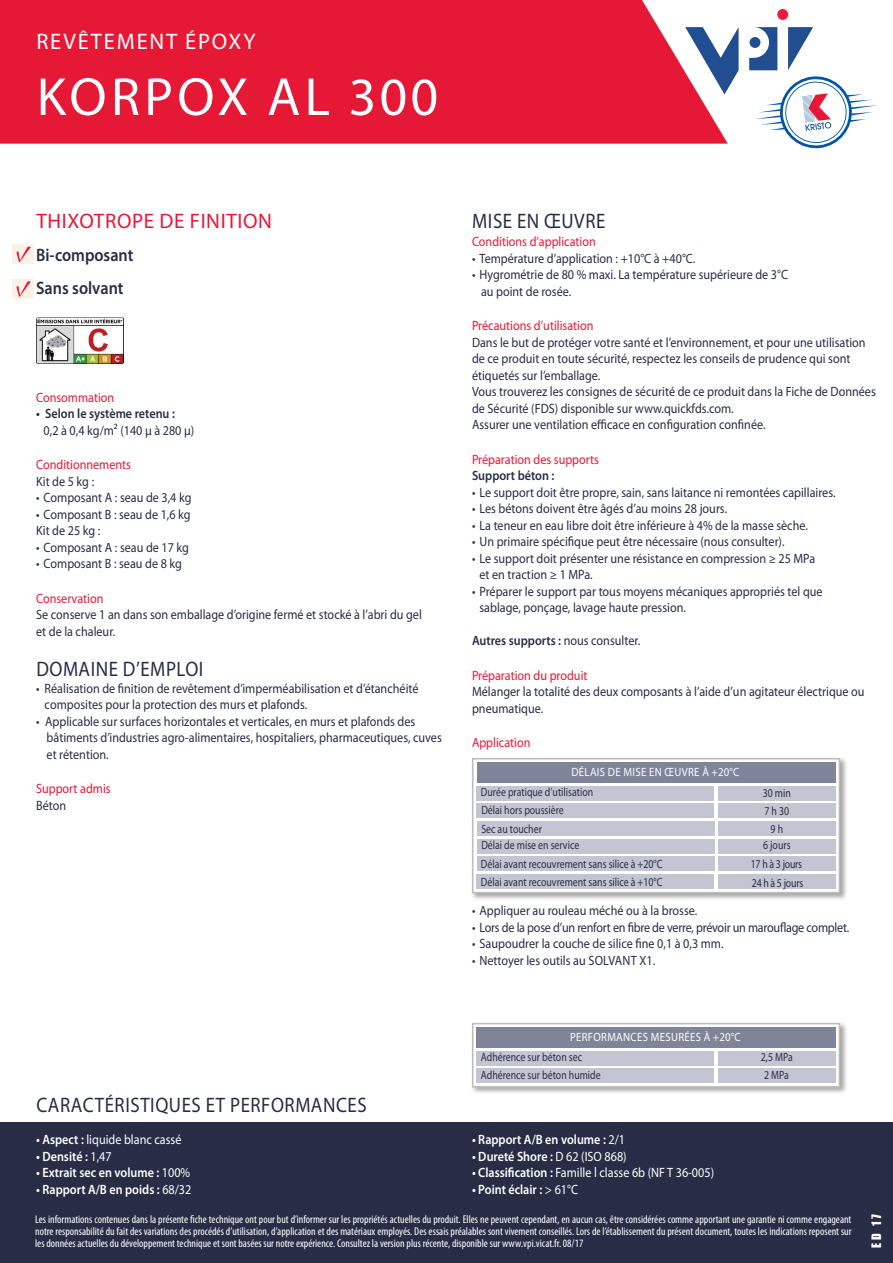
<style>
.page{position:relative;width:893px;height:1263px;background:#fff}
.page>*{position:absolute;margin:0;border:0;box-sizing:border-box;transform-origin:0 0}
.t1{font:54px "Myriad Pro";letter-spacing:.07em;color:#fff}
.t2{font:22.5px "Myriad Pro";letter-spacing:.08em;color:#fff}
.t3{font:21px "Myriad Pro";letter-spacing:.03em;color:#282d45;scale:.9 1}
.t4{font:21px "Myriad Pro";letter-spacing:.03em;color:#e51836}
.t5{font:600 18px/33px "Myriad Pro";color:#282d45;scale:.9 1}
.t6{font:13.5px/16.5px "Myriad Pro";color:#282d45;scale:.9 1}
.t7{font:13.5px "Myriad Pro";color:#e51836;scale:.9 1}
.t8{font:600 13.5px "Myriad Pro";color:#fff;scale:.9 1}
.t9{font:13.5px "Myriad Pro";color:#fff;scale:.9 1}
.t10{font:13.5px "Myriad Pro";letter-spacing:-.02em;color:#282d45;scale:.9 1}
.t11{font:600 13.5px "Myriad Pro";color:#282d45;scale:.9 1}
.t12{font:12px/17.7px "Myriad Pro";color:#282d45;scale:.82 1}
.t13{font:12px "Myriad Pro";letter-spacing:.03em;color:#fff;scale:.9 1}
.t14{font:12px/18.5px "Myriad Pro";letter-spacing:-.02em;color:#282d45;scale:.82 1}
.t15{font:12px "Impact";color:#fff}
.t16{font:condensed 11.25px/12px "Myriad Pro";color:#fff;text-align:justify}
.s1{font-weight:600}
.s2{font-weight:400}
.s3{font-size:14.85px}
</style>
<div class="page">
<div style="left:0;top:0;width:648px;height:144px;background:#e51836"></div>
<div style="left:0;top:1122px;width:893px;height:141px;background:#282d45"></div>
<svg style="left:648px;top:9px;width:229px;height:140px"></svg>
<div style="left:470px;top:1021px;width:378px;height:74px;background:#231f20;opacity:.4"></div>
<div style="left:472px;top:1023px;width:368px;height:64px;background:#fff;border:2px solid #bcbdc0"></div>
<div style="left:476px;top:1027px;width:360px;height:21px;background:#7f8499"></div>
<div style="left:476px;top:1051px;width:238px;height:14px;background:#c3c6d2"></div>
<div style="left:718px;top:1051px;width:117px;height:14px;background:#c3c6d2"></div>
<div style="left:476px;top:1068px;width:238px;height:15px;background:#c3c6d2"></div>
<div style="left:718px;top:1068px;width:117px;height:15px;background:#c3c6d2"></div>
<div style="left:13px;top:244px;width:21px;height:20px;background:#fdf0e4"></div>
<svg style="left:17px;top:247px;width:14px;height:15px"></svg>
<div style="left:13px;top:279px;width:21px;height:20px;background:#fdf0e4"></div>
<svg style="left:17px;top:281px;width:14px;height:16px"></svg>
<img style="left:36px;top:318px;width:88px;height:46px">
<div style="left:470px;top:756px;width:378px;height:145px;background:#231f20;opacity:.4"></div>
<div style="left:472px;top:758px;width:368px;height:135px;background:#fff;border:2px solid #bcbdc0"></div>
<div style="left:477px;top:762px;width:359px;height:21px;background:#7f8499"></div>
<div style="left:476px;top:786px;width:238px;height:15px;background:#c3c6d2"></div>
<div style="left:718px;top:786px;width:117px;height:15px;background:#c3c6d2"></div>
<div style="left:476px;top:803px;width:238px;height:15px;background:#c3c6d2"></div>
<div style="left:718px;top:803px;width:117px;height:15px;background:#c3c6d2"></div>
<div style="left:477px;top:821px;width:237px;height:15px;background:#c3c6d2"></div>
<div style="left:718px;top:821px;width:118px;height:15px;background:#c3c6d2"></div>
<div style="left:477px;top:839px;width:237px;height:15px;background:#c3c6d2"></div>
<div style="left:718px;top:839px;width:118px;height:15px;background:#c3c6d2"></div>
<div style="left:477px;top:856px;width:237px;height:15px;background:#c3c6d2"></div>
<div style="left:718px;top:856px;width:118px;height:15px;background:#c3c6d2"></div>
<div style="left:476px;top:874px;width:238px;height:15px;background:#c3c6d2"></div>
<div style="left:718px;top:874px;width:117px;height:15px;background:#c3c6d2"></div>
<h2 class="t2" style="left:36px;top:28px;width:177px">revêtement épox</h2>
<h2 class="t2" style="left:243px;top:28px;width:14px">y</h2>
<h1 class="t1" style="left:37px;top:64px;width:403px">KORPOX AL 300</h1>
<h3 class="t4" style="left:36px;top:208px;width:82px">Thixotrop</h3>
<h3 class="t4" style="left:144px;top:208px;width:130px">e de fi nition</h3>
<h3 class="t5" style="left:36px;top:238px;width:110px">Bi-composant<br>Sans solvant</h3>
<p class="t7" style="left:36px;top:389px;width:88px">Consommation</p>
<p class="t11" style="left:36px;top:405px;width:156px">• Selon le système retenu :</p>
<p class="t6" style="left:44px;top:422px;width:169px">0,2 à 0,4 kg/m² (140 µ à 280 µ)</p>
<p class="t7" style="left:36px;top:456px;width:107px">Conditionnements</p>
<p class="t6" style="left:36px;top:473px;width:66px">Kit de 5 kg :</p>
<p class="t6" style="left:36px;top:489px;width:174px">• Composant A : seau de 3,4 kg</p>
<p class="t6" style="left:36px;top:506px;width:173px">• Composant B : seau de 1,6 kg<br>Kit de 25 kg :</p>
<p class="t6" style="left:36px;top:539px;width:171px">• Composant A : seau de 17 kg</p>
<p class="t6" style="left:36px;top:555px;width:164px">• Composant B : seau de 8 kg</p>
<p class="t7" style="left:36px;top:590px;width:76px">Conservation</p>
<p class="t6" style="left:36px;top:606px;width:430px">Se conserve 1 an dans son emballage d’origine fermé et stocké à l’abri du gel et de la chaleur.</p>
<h3 class="t3" style="left:36px;top:656px;width:155px">Domai ne d’emploi</h3>
<p class="t6" style="left:45px;top:680px;width:417px;text-indent:-9px">• Réalisation de finition de revêtement d’imperméabilisation et d’étanchéité composites pour la protection des murs et plafonds.</p>
<p class="t6" style="left:47px;top:713px;width:441px;text-indent:-10px">• Applicable sur surfaces horizontales et verticales, en murs et plafonds des bâtiments d’industries agro-alimentaires, hospitaliers, pharmaceutiques, cuves et rétention.</p>
<p class="t7" style="left:36px;top:780px;width:84px">Support admis</p>
<p class="t6" style="left:36px;top:797px;width:35px">Béton</p>
<h3 class="t3" style="left:36px;top:1092px;width:369px">CARACTÉRISTIQUES ET PERFORMANCES</h3>
<p class="t9" style="left:36px;top:1131px;width:163px"><span class="s1">• Aspect :</span> liquide blanc cassé</p>
<p class="t8" style="left:36px;top:1148px;width:86px">• Densité : <span class="s2">1,47</span></p>
<p class="t8" style="left:36px;top:1164px;width:173px">• Extrait sec en volume : <span class="s2">100%</span></p>
<p class="t8" style="left:36px;top:1180px;width:174px">• Rapport A/B en poids : <span class="s2">68/32</span></p>
<h3 class="t3" style="left:472px;top:208px;width:147px">MISE EN ŒUVRE</h3>
<p class="t7" style="left:472px;top:233px;width:139px">Conditions d’application</p>
<p class="t6" style="left:472px;top:250px;width:250px">• Température d’application : +10°C à +40°C.</p>
<p class="t6" style="left:481px;top:266px;width:343px;text-indent:-9px">• Hygrométrie de 80 % maxi. La température supérieure de 3°C au point de rosée.</p>
<p class="t7" style="left:472px;top:317px;width:136px">Précautions d’utilisation</p>
<p class="t6" style="left:472px;top:334px;width:450px">Dans le but de protéger votre santé et l’environnement, et pour une utilisation de ce produit en toute sécurité, respectez les conseils de prudence qui sont étiquetés sur l’emballage.<br>Vous trouverez les consignes de sécurité de ce produit dans la Fiche de Données de Sécurité (FDS) disponible sur www.quickfds.com.<br>Assurer une ventilation efficace en configuration confinée.</p>
<p class="t7" style="left:472px;top:451px;width:143px">Préparation des supports</p>
<p class="t11" style="left:472px;top:467px;width:93px">Support béton :</p>
<p class="t6" style="left:472px;top:484px;width:405px">• Le support doit être propre, sain, sans laitance ni remontées capillaires.</p>
<p class="t6" style="left:472px;top:500px;width:285px">• Les bétons doivent être âgés d’au moins 28 jours.</p>
<p class="t6" style="left:472px;top:517px;width:375px">• La teneur en eau libre doit être inférieure à 4% de la masse sèche.</p>
<p class="t6" style="left:472px;top:533px;width:349px">• Un primaire spécifique peut être nécessaire (nous consulter).</p>
<p class="t6" style="left:479px;top:550px;width:375px;text-indent:-7px">• Le support doit présenter une résistance en compression ≥ 25 MPa et en traction ≥ 1 MPa.</p>
<p class="t6" style="left:479px;top:583px;width:383px;text-indent:-7px">• Préparer le support par tous moyens mécaniques appropriés tel que sablage, ponçage, lavage haute pression.</p>
<p class="t11" style="left:472px;top:632px;width:188px">Autres supports : <span class="s2">nous consulter.</span></p>
<p class="t7" style="left:472px;top:667px;width:130px">Préparation du produit</p>
<p class="t6" style="left:472px;top:683px;width:438px">Mélanger la totalité des deux composants à l’aide d’un agitateur électrique ou pneumatique.</p>
<p class="t7" style="left:472px;top:734px;width:66px">Application</p>
<p class="t13" style="left:571px;top:765px;width:188px">DÉLAIS DE MISE EN ŒUVRE À +20°C</p>
<p class="t12" style="left:481px;top:783px;width:138px;line-height:18.3px">Durée pratique d’utilisation<br>Délai hors poussière<br>Sec au toucher</p>
<p class="t12" style="left:763px;top:783px;width:36px;text-align:center">30 min<br>7 h 30<br>9 h</p>
<p class="t12" style="left:481px;top:855px;width:223px;line-height:18.1px">Délai avant recouvrement sans silice à +20°C<br>Délai avant recouvrement sans silice à +10°C</p>
<p class="t14" style="left:751px;top:855px;width:65px">17 h à 3 jours<br>24 h à 5 jours</p>
<p class="t12" style="left:481px;top:836px;width:121px">Délai de mise en service</p>
<p class="t12" style="left:763px;top:836px;width:35px">6 jours</p>
<p class="t6" style="left:472px;top:902px;width:252px">• Appliquer au rouleau méché ou à la brosse.</p>
<p class="t10" style="left:472px;top:919px;width:421px">• Lors de la pose d’un renfort en fibre de verre, prévoir un marouflage complet.</p>
<p class="t6" style="left:472px;top:935px;width:281px">• Saupoudrer la couche de silice fine 0,1 à 0,3 mm.</p>
<p class="t6" style="left:472px;top:952px;width:205px">• Nettoyer les outils au solvant X1.</p>
<p class="t13" style="left:570px;top:1030px;width:191px">PERFORMANCES MESURÉES À +20°C</p>
<p class="t12" style="left:481px;top:1048px;width:148px">Adhérence sur béton sec<br>Adhérence sur béton humide</p>
<p class="t12" style="left:761px;top:1048px;width:40px">2,5 MPa<br>2 MPa</p>
<p class="t8" style="left:472px;top:1131px;width:172px">• Rapport A/B en volume : <span class="s2">2/1</span></p>
<p class="t8" style="left:472px;top:1147px;width:173px">• Dureté Shore : <span class="s2">D 62 (ISO 868)</span></p>
<p class="t9" style="left:472px;top:1164px;width:271px"><span class="s1">• Classification :</span> Famille <span class="s3">I</span> classe 6b (NF T 36-005)</p>
<p class="t8" style="left:472px;top:1181px;width:119px">• Point éclair : <span class="s2">&gt; 61°C</span></p>
<p class="t16" style="left:35px;top:1213px;width:818px">Les informations contenues dans la présente fiche technique ont pour but d’informer sur les propriétés actuelles du produit. Elles ne peuvent cependant, en aucun cas, être considérées comme apportant une garantie ni comme engageant notre responsabilité du fait des variations des procédés d’utilisation, d’application et des matériaux employés. Des essais préalables sont vivement conseillés. Lors de l’établissement du présent document, toutes les indications reposent sur les données actuelles du développement technique et sont basées sur notre expérience. Consultez la version plus récente, disponible sur www.vpi.vicat.fr. 08/17</p>
<p class="t15" style="left:867px;top:1247px;width:35px;rotate:-90deg">ED 17</p>
</div>
